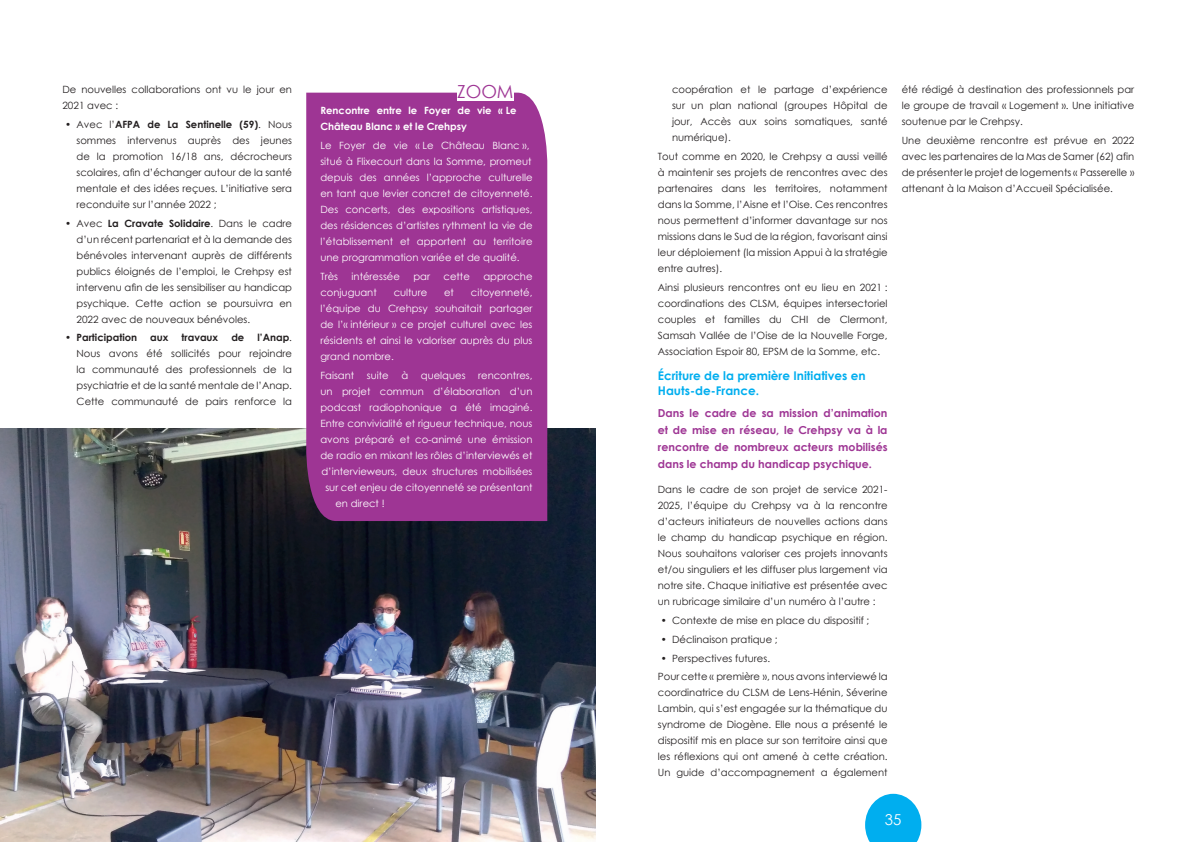
<style>
.page{position:relative;width:1191px;height:842px;background:#fff}
.page>*{position:absolute;margin:0;border:0;box-sizing:border-box;transform-origin:0 0}
.t1{font:18px "Century Gothic";color:#9e3594}
.t2{font:15px "Century Gothic";color:#fff}
.t3{font:700 12px/14.4px "Century Gothic";color:#00aeef}
.t4{font:700 11px/17px "Century Gothic";color:#9e3594;text-align:justify}
.t5{font:10px/16px "Century Gothic";color:#231f20;text-align:justify}
.t6{font:10px/16px "Century Gothic";color:#fff}
.t7{font:700 10px/16px "Century Gothic";color:#fff}
.t8{font:700 10px "Century Gothic";color:#231f20}
.s1{font-weight:700}
</style>
<div class="page">
<svg style="left:865px;top:794px;width:56px;height:48px;background:#26baf1"></svg>
<img style="left:0;top:428px;width:595px;height:414px">
<div style="left:306px;top:93px;width:241px;height:428px;background:#9e3594"></div>
<div style="left:457px;top:79px;width:56px;height:21px;background:#fff"></div>
<p class="t5" style="left:62px;top:81px;width:231px">De nouvelles collaborations ont vu le jour en<br>2021 avec :</p>
<p class="t5" style="left:77px;top:116px;width:217px;text-indent:-11px">• Avec l’<span class="s1">AFPA de La Sentinelle (59)</span>. Nous sommes intervenus auprès des jeunes de la promotion 16/18 ans, décrocheurs scolaires, afin d’échanger autour de la santé mentale et des idées reçues. L’initiative sera reconduite sur l’année 2022 ;</p>
<p class="t5" style="left:77px;top:215px;width:217px;text-indent:-11px">• Avec <span class="s1">La Cravate Solidaire</span>. Dans le cadre d’un récent partenariat et à la demande des bénévoles intervenant auprès de différents publics éloignés de l’emploi, le Crehpsy est intervenu afin de les sensibiliser au handicap psychique. Cette action se poursuivra en 2022 avec de nouveaux bénévoles.</p>
<p class="t8" style="left:65px;top:330px;width:73px">• Participation</p>
<p class="t8" style="left:150px;top:330px;width:20px">aux</p>
<p class="t8" style="left:182px;top:330px;width:38px">travaux</p>
<p class="t8" style="left:231px;top:330px;width:14px">de</p>
<p class="t5" style="left:77px;top:330px;width:217px;text-indent:181px"><span class="s1">l’Anap</span>.<br>Nous avons été sollicités pour rejoindre la communauté des professionnels de la psychiatrie et de la santé mentale de l’Anap.<br>Cette communauté de pairs renforce la</p>
<h1 class="t1" style="left:457px;top:79px;width:58px">ZOOM</h1>
<p class="t7" style="left:320px;top:102px;width:198px">Rencontre entre le Foyer de vie « Le<br>Château Blanc » et le Crehpsy</p>
<p class="t6" style="left:320px;top:137px;width:214px">Le Foyer de vie « Le Château Blanc », situé à Flixecourt dans la Somme, promeut depuis des années l’approche culturelle en tant que levier concret de citoyenneté.<br>Des concerts, des expositions artistiques, des résidences d’artistes rythment la vie de l’établissement et apportent au territoire une programmation variée et de qualité.</p>
<p class="t6" style="left:320px;top:268px;width:19px">Très</p>
<p class="t6" style="left:351px;top:268px;width:50px">intéressée</p>
<p class="t6" style="left:413px;top:268px;width:18px">par</p>
<p class="t6" style="left:443px;top:268px;width:28px">cette</p>
<p class="t6" style="left:483px;top:268px;width:51px">approche</p>
<p class="t6" style="left:320px;top:284px;width:58px">conjuguant</p>
<p class="t6" style="left:394px;top:284px;width:35px">culture</p>
<p class="t6" style="left:444px;top:284px;width:11px">et</p>
<p class="t6" style="left:320px;top:284px;width:214px;text-align:justify;text-indent:150px">citoyenneté, l’équipe du Crehpsy souhaitait partager de l’« intérieur » ce projet culturel avec les résidents et ainsi le valoriser auprès du plus grand nombre.</p>
<p class="t6" style="left:320px;top:367px;width:35px">Faisant</p>
<p class="t6" style="left:367px;top:367px;width:23px">suite</p>
<p class="t6" style="left:401px;top:367px;width:8px">à</p>
<p class="t6" style="left:421px;top:367px;width:46px">quelques</p>
<p class="t6" style="left:478px;top:367px;width:56px">rencontres,</p>
<p class="t6" style="left:320px;top:383px;width:214px">un projet commun d’élaboration d’un</p>
<p class="t6" style="left:320px;top:399px;width:214px">podcast radiophonique a été imaginé.</p>
<p class="t6" style="left:320px;top:415px;width:214px">Entre convivialité et rigueur technique, nous</p>
<p class="t6" style="left:320px;top:431px;width:214px">avons préparé et co-animé une émission</p>
<p class="t6" style="left:320px;top:447px;width:214px">de radio en mixant les rôles d’interviewés et</p>
<p class="t6" style="left:321px;top:463px;width:212px">d’intervieweurs, deux structures mobilisées</p>
<p class="t6" style="left:325px;top:479px;width:209px">sur cet enjeu de citoyenneté se présentant</p>
<p class="t6" style="left:335px;top:495px;width:51px">en direct !</p>
<p class="t5" style="left:672px;top:81px;width:217px">coopération et le partage d’expérience sur un plan national (groupes Hôpital de jour, Accès aux soins somatiques, santé numérique).</p>
<p class="t5" style="left:658px;top:148px;width:231px">Tout comme en 2020, le Crehpsy a aussi veillé à maintenir ses projets de rencontres avec des partenaires dans les territoires, notamment dans la Somme, l’Aisne et l’Oise. Ces rencontres nous permettent d’informer davantage sur nos missions dans le Sud de la région, favorisant ainsi leur déploiement (la mission Appui à la stratégie entre autres).</p>
<p class="t5" style="left:658px;top:279px;width:231px">Ainsi plusieurs rencontres ont eu lieu en 2021 : coordinations des CLSM, équipes intersectoriel couples et familles du CHI de Clermont, Samsah Vallée de l’Oise de la Nouvelle Forge, Association Espoir 80, EPSM de la Somme, etc.</p>
<p class="t3" style="left:658px;top:368px;width:209px">Écriture de la première Initiatives en<br>Hauts-de-France.</p>
<p class="t4" style="left:658px;top:404px;width:231px">Dans le cadre de sa mission d’animation et de mise en réseau, le Crehpsy va à la rencontre de nombreux acteurs mobilisés dans le champ du handicap psychique.</p>
<p class="t5" style="left:658px;top:481px;width:231px">Dans le cadre de son projet de service 2021- 2025, l’équipe du Crehpsy va à la rencontre d’acteurs initiateurs de nouvelles actions dans le champ du handicap psychique en région.<br>Nous souhaitons valoriser ces projets innovants et/ou singuliers et les diffuser plus largement via notre site. Chaque initiative est présentée avec un rubricage similaire d’un numéro à l’autre :</p>
<p class="t5" style="left:660px;top:612px;width:210px">• Contexte de mise en place du dispositif ;</p>
<p class="t5" style="left:660px;top:631px;width:118px">• Déclinaison pratique ;</p>
<p class="t5" style="left:658px;top:648px;width:231px;line-height:18.8px">• Perspectives futures.<br>Pour cette « première », nous avons interviewé la</p>
<p class="t5" style="left:658px;top:685px;width:231px">coordinatrice du CLSM de Lens-Hénin, Séverine Lambin, qui s’est engagée sur la thématique du syndrome de Diogène. Elle nous a présenté le dispositif mis en place sur son territoire ainsi que les réflexions qui ont amené à cette création.<br>Un guide d’accompagnement a également</p>
<p class="t5" style="left:901px;top:81px;width:234px">été rédigé à destination des professionnels par le groupe de travail « Logement ». Une initiative soutenue par le Crehpsy.</p>
<p class="t5" style="left:901px;top:132px;width:234px">Une deuxième rencontre est prévue en 2022 avec les partenaires de la Mas de Samer (62) afin de présenter le projet de logements « Passerelle » attenant à la Maison d’Accueil Spécialisée.</p>
<h2 class="t2" style="left:885px;top:809px;width:18px">35</h2>
</div>
